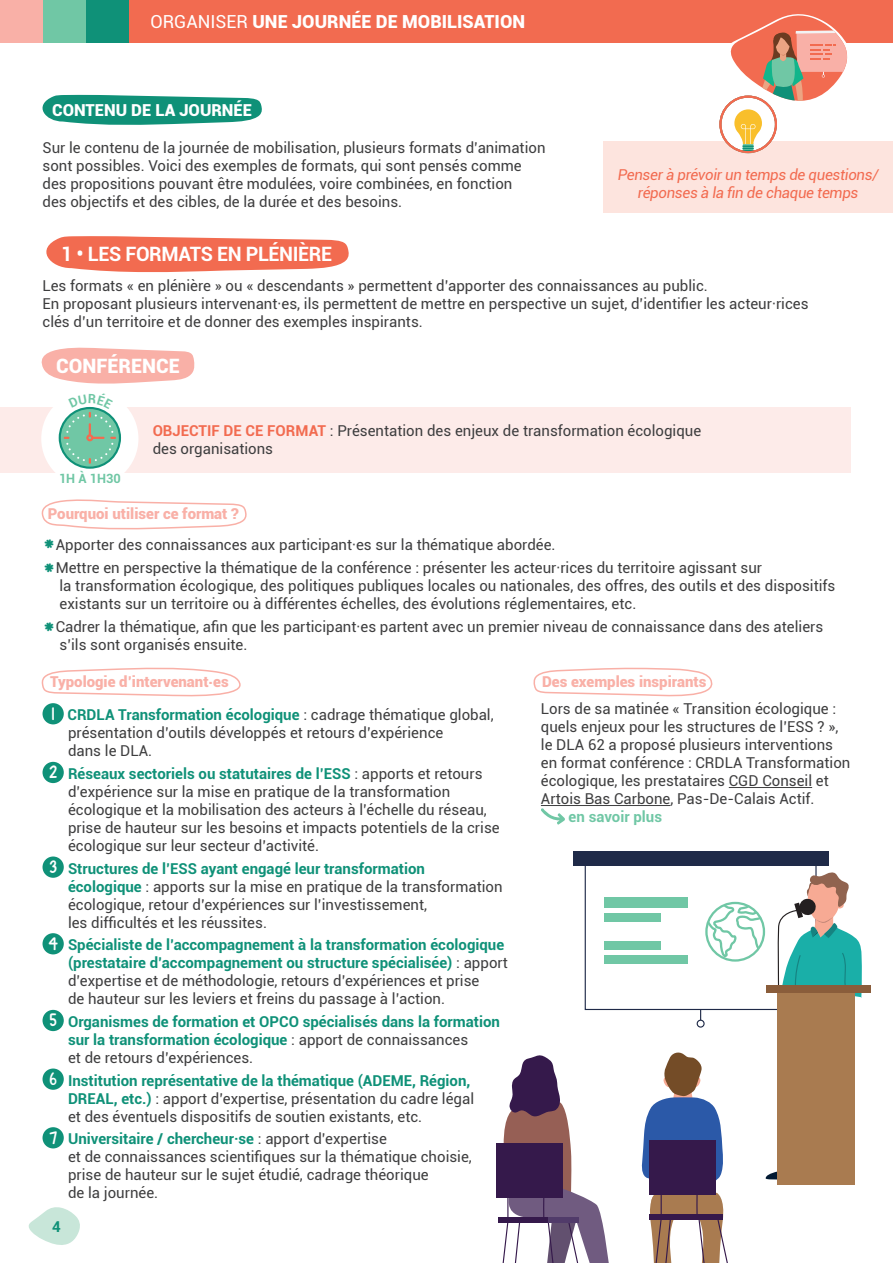
<style>
.page{position:relative;width:893px;height:1263px;background:#fff}
.page>*{position:absolute;margin:0;border:0;box-sizing:border-box;transform-origin:0 0}
.t1{font:700 19.8px "Roboto";letter-spacing:-.02em;color:#fff}
.t2{font:900 19.8px "Roboto";color:#fff}
.t3{font:900 18px "Roboto";color:#fff}
.t4{font:900 16.5px "Roboto";color:#fff}
.t5{font:15px/18px "Roboto";color:#3e3e3f}
.t6{font:700 15px/18px "Roboto";color:#0f9178}
.t7{font:900 15px "Roboto";color:#f9b0a7}
.t8{font:italic 15px/18px "Roboto";letter-spacing:-.02em;color:#f26b50;text-align:center}
.t9{font:700 15px "Roboto";color:#70c7a5}
.t10{font:15px "KG Always A Good Time";color:#fff}
.t11{font:700 12.75px "Roboto";color:#70c7a5}
.s1{font-weight:400}
.s2{font-weight:700;color:#f26b50}
.s3{font-family:"KG Always A Good Time";font-size:19.5px;color:#0f9178}
.s4{font-weight:700;color:#0f9178}
.s5{font-weight:400;color:#3e3e3f}
</style>
<div class="page">
<svg style="left:28px;top:1207px;width:52px;height:38px"></svg>
<div style="left:0;top:0;width:893px;height:43px;background:#f26b50"></div>
<div style="left:0;top:0;width:43px;height:43px;background:#f9b0a7"></div>
<div style="left:43px;top:0;width:43px;height:43px;background:#70c7a5"></div>
<div style="left:86px;top:0;width:43px;height:43px;background:#0f9178"></div>
<hr style="left:729px;top:787px;width:83px;height:1px;background:#3e3e3f">
<hr style="left:541px;top:805px;width:129px;height:1px;background:#3e3e3f">
<svg style="left:541px;top:808px;width:24px;height:17px"></svg>
<svg style="left:41px;top:347px;width:154px;height:37px"></svg>
<svg style="left:41px;top:499px;width:206px;height:31px"></svg>
<svg style="left:41px;top:667px;width:200px;height:30px"></svg>
<svg style="left:533px;top:668px;width:180px;height:29px"></svg>
<div style="left:43px;top:703px;width:21px;height:21px;background:#0f9178;border-radius:50%"></div>
<div style="left:43px;top:762px;width:21px;height:21px;background:#0f9178;border-radius:50%"></div>
<div style="left:43px;top:856px;width:21px;height:22px;background:#0f9178;border-radius:50%"></div>
<div style="left:43px;top:933px;width:21px;height:21px;background:#0f9178;border-radius:50%"></div>
<div style="left:43px;top:1010px;width:21px;height:21px;background:#0f9178;border-radius:50%"></div>
<div style="left:43px;top:1068px;width:21px;height:22px;background:#0f9178;border-radius:50%"></div>
<div style="left:43px;top:1127px;width:21px;height:21px;background:#0f9178;border-radius:50%"></div>
<svg style="left:42px;top:95px;width:220px;height:30px;background:#2f9f8a"></svg>
<svg style="left:46px;top:236px;width:303px;height:37px;background:#f3826b"></svg>
<div style="left:603px;top:141px;width:290px;height:72px;background:#fde4de"></div>
<svg style="left:723px;top:14px;width:125px;height:139px"></svg>
<div style="left:719px;top:96px;width:58px;height:57px;border:2px solid #f26b50;border-radius:50%"></div>
<div style="left:573px;top:852px;width:255px;height:14px;background:#1f2a48"></div>
<div style="left:766px;top:985px;width:104px;height:8px;background:#8a5d3b"></div>
<div style="left:604px;top:898px;width:84px;height:10px;background:#70c7a5"></div>
<div style="left:604px;top:914px;width:56px;height:8px;background:#70c7a5"></div>
<div style="left:604px;top:941px;width:56px;height:8px;background:#70c7a5"></div>
<div style="left:604px;top:955px;width:84px;height:8px;background:#70c7a5"></div>
<div style="left:496px;top:1143px;width:67px;height:54px;background:#35194b"></div>
<svg style="left:498px;top:1055px;width:111px;height:208px"></svg>
<svg style="left:641px;top:872px;width:221px;height:391px"></svg>
<div style="left:0;top:408px;width:850px;height:65px;background:#fdebe9"></div>
<div style="left:41px;top:390px;width:97px;height:97px;background:#fff;border-radius:50%"></div>
<svg style="left:59px;top:407px;width:62px;height:62px"></svg>
<svg style="left:61px;top:409px;width:58px;height:58px"></svg>
<svg style="left:64px;top:407px;width:52px;height:57px;background:#7fc5a8"></svg>
<p class="t3" style="left:151px;top:9px;width:376px"><span class="s1">ORGANISER</span> UNE JOURNÉE DE MOBILISATION</p>
<p class="t4" style="left:52px;top:98px;width:201px">CONTENU DE LA JOURNÉE</p>
<p class="t5" style="left:43px;top:138px;width:504px">Sur le contenu de la journée de mobilisation, plusieurs formats d’animation sont possibles. Voici des exemples de formats, qui sont pensés comme des propositions pouvant être modulées, voire combinées, en fonction<br>des objectifs et des cibles, de la durée et des besoins.</p>
<p class="t1" style="left:61px;top:240px;width:272px">1 • LES FORMATS EN PLÉNIÈRE</p>
<p class="t8" style="left:618px;top:166px;width:262px">Penser à prévoir un temps de questions/ réponses à la fin de chaque temps</p>
<p class="t5" style="left:43px;top:276px;width:767px">Les formats « en plénière » ou « descendants » permettent d’apporter des connaissances au public.<br>En proposant plusieurs intervenant·es, ils permettent de mettre en perspective un sujet, d’identifier les acteur·rices clés d’un territoire et de donner des exemples inspirants.</p>
<p class="t2" style="left:56px;top:352px;width:125px">CONFÉRENCE</p>
<p class="t11" style="left:59px;top:469px;width:63px">1H À 1H30</p>
<p class="t5" style="left:153px;top:421px;width:550px"><span class="s2">OBJECTIF DE CE FORMAT</span> : Présentation des enjeux de transformation écologique des organisations</p>
<p class="t7" style="left:48px;top:503px;width:193px">Pourquoi utiliser ce format ?</p>
<p class="t5" style="left:43px;top:535px;width:515px"><span class="s3">*</span>Apporter des connaissances aux participant·es sur la thématique abordée.</p>
<p class="t5" style="left:60px;top:558px;width:777px;text-indent:-17px"><span class="s3">*</span>Mettre en perspective la thématique de la conférence : présenter les acteur·rices du territoire agissant sur<br>la transformation écologique, des politiques publiques locales ou nationales, des offres, des outils et des dispositifs existants sur un territoire ou à différentes échelles, des évolutions réglementaires, etc.</p>
<p class="t5" style="left:60px;top:617px;width:765px;text-indent:-17px"><span class="s3">*</span>Cadrer la thématique, afin que les participant·es partent avec un premier niveau de connaissance dans des ateliers s’ils sont organisés ensuite.</p>
<p class="t7" style="left:50px;top:671px;width:180px">Typologie d’intervenant.es</p>
<p class="t7" style="left:542px;top:671px;width:166px">Des exemples inspirants</p>
<p class="t10" style="left:52px;top:703px;width:4px">1</p>
<p class="t5" style="left:68px;top:705px;width:428px"><span class="s4">CRDLA Transformation écologique</span> : cadrage thématique global, présentation d’outils développés et retours d’expérience<br>dans le DLA.</p>
<p class="t10" style="left:50px;top:761px;width:9px">2</p>
<p class="t5" style="left:68px;top:764px;width:433px"><span class="s4">Réseaux sectoriels ou statutaires de l’ESS</span> : apports et retours d’expérience sur la mise en pratique de la transformation écologique et la mobilisation des acteurs à l’échelle du réseau, prise de hauteur sur les besoins et impacts potentiels de la crise écologique sur leur secteur d’activité.</p>
<p class="t10" style="left:50px;top:856px;width:8px">3</p>
<p class="t5" style="left:68px;top:859px;width:436px"><span class="s4">Structures de l’ESS ayant engagé leur transformation<br>écologique</span> : apports sur la mise en pratique de la transformation écologique, retour d’expériences sur l’investissement,<br>les difficultés et les réussites.</p>
<p class="t10" style="left:49px;top:933px;width:10px">4</p>
<p class="t5" style="left:68px;top:935px;width:441px"><span class="s4">Spécialiste de l’accompagnement à la transformation écologique (prestataire d’accompagnement ou structure spécialisée)</span> : apport d’expertise et de méthodologie, retours d’expériences et prise<br>de hauteur sur les leviers et freins du passage à l’action.</p>
<p class="t10" style="left:50px;top:1009px;width:8px">5</p>
<p class="t6" style="left:68px;top:1012px;width:434px">Organismes de formation et OPCO spécialisés dans la formation sur la transformation écologique <span class="s5">: apport de connaissances<br>et de retours d’expériences.</span></p>
<p class="t10" style="left:50px;top:1068px;width:8px">6</p>
<p class="t5" style="left:68px;top:1071px;width:408px"><span class="s4">Institution représentative de la thématique (ADEME, Région,<br>DREAL, etc.)</span> : apport d’expertise, présentation du cadre légal et des éventuels dispositifs de soutien existants, etc.</p>
<p class="t10" style="left:49px;top:1127px;width:9px">7</p>
<p class="t5" style="left:68px;top:1129px;width:405px"><span class="s4">Universitaire / chercheur·se</span> : apport d’expertise<br>et de connaissances scientifiques sur la thématique choisie, prise de hauteur sur le sujet étudié, cadrage théorique<br>de la journée.</p>
<p class="t5" style="left:541px;top:699px;width:311px">Lors de sa matinée « Transition écologique : quels enjeux pour les structures de l’ESS ? », le DLA 62 a proposé plusieurs interventions en format conférence : CRDLA Transformation écologique, les prestataires CGD Conseil et Artois Bas Carbone, Pas-De-Calais Actif.</p>
<p class="t9" style="left:569px;top:806px;width:95px">en savoir plus</p>
<p class="t6" style="left:52px;top:1217px;width:10px">4</p>
</div>
